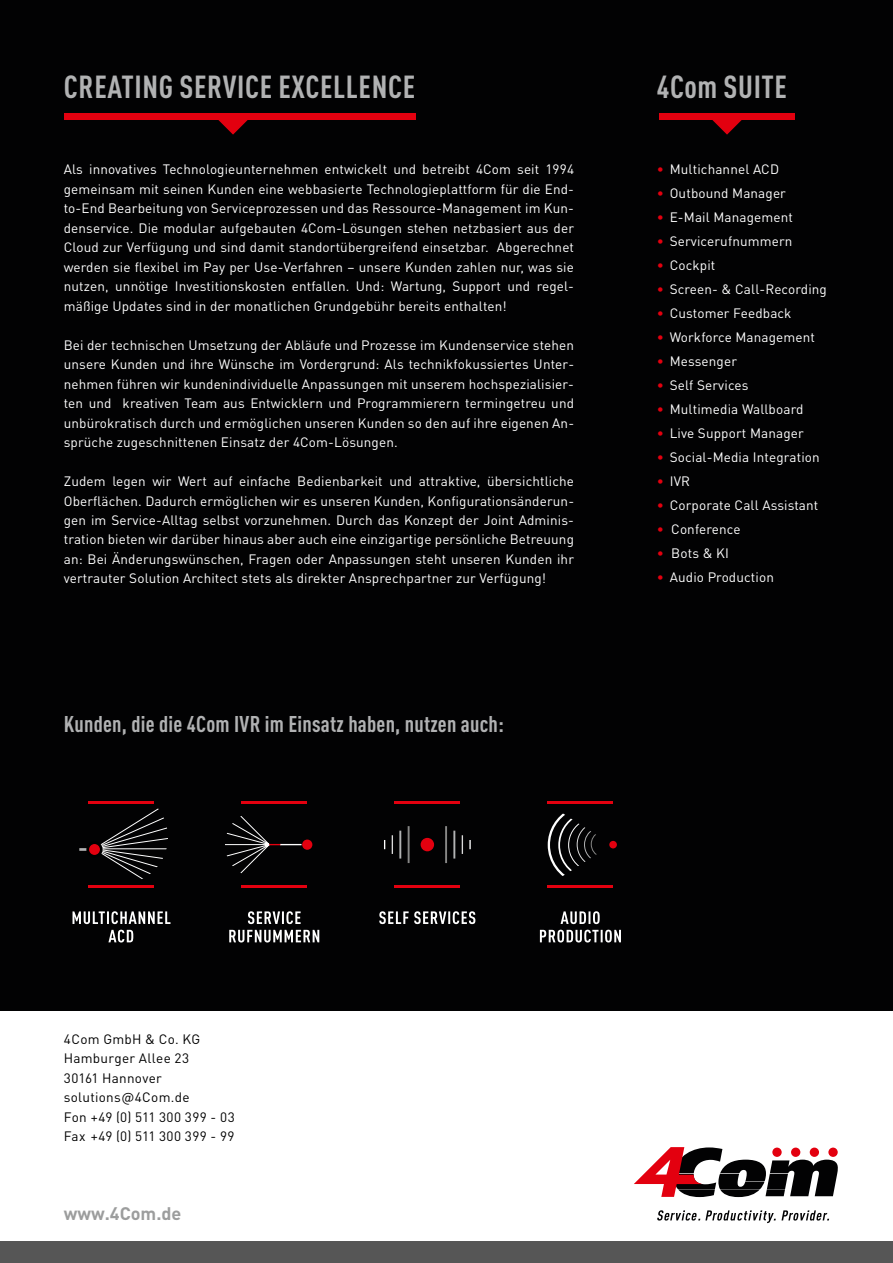
<style>
.page{position:relative;width:893px;height:1263px;background:#fff}
.page>*{position:absolute;margin:0;border:0;box-sizing:border-box;transform-origin:0 0}
.t1{font:700 condensed 31.5px "DINOT";letter-spacing:.02em;color:#b1b2b3}
.t2{font:700 condensed 22.5px "DINOT";letter-spacing:.01em;color:#b1b2b3}
.t3{font:700 18px "DINOT";color:#9c9d9d}
.t4{font:13.5px/19.5px "DINOT";letter-spacing:.01em;color:#fff;text-align:justify}
.t5{font:13.5px/19.5px "DINOT";letter-spacing:.02em;color:#000}
.s1{color:#e3000f}
</style>
<div class="page">
<div style="left:0;top:1242px;width:893px;height:21px;background:#565656"></div>
<div style="left:0;top:0;width:893px;height:1010px;background:#020203"></div>
<svg style="left:657px;top:1210px;width:172px;height:13px"></svg>
<svg style="left:634px;top:1147px;width:204px;height:50px"></svg>
<div style="left:64px;top:113px;width:351px;height:7px;background:#e3000f"></div>
<div style="left:659px;top:113px;width:136px;height:7px;background:#e3000f"></div>
<svg style="left:218px;top:120px;width:30px;height:15px"></svg>
<svg style="left:712px;top:120px;width:30px;height:15px"></svg>
<svg style="left:108px;top:930px;width:25px;height:12px"></svg>
<svg style="left:73px;top:911px;width:97px;height:13px"></svg>
<hr style="left:79px;top:848px;width:16px;height:3px;background:#b1b2b3">
<svg style="left:101px;top:808px;width:67px;height:71px"></svg>
<div style="left:88px;top:843px;width:13px;height:13px;background:#e3000f;border-radius:50%"></div>
<div style="left:86px;top:841px;width:17px;height:17px;border:3px solid #000;border-radius:50%"></div>
<hr style="left:89px;top:801px;width:65px;height:3px;background:#e3000f">
<hr style="left:89px;top:885px;width:65px;height:3px;background:#e3000f">
<svg style="left:229px;top:930px;width:90px;height:12px"></svg>
<svg style="left:248px;top:911px;width:53px;height:13px"></svg>
<hr style="left:242px;top:801px;width:65px;height:3px;background:#e3000f">
<hr style="left:242px;top:885px;width:65px;height:3px;background:#e3000f">
<svg style="left:225px;top:816px;width:77px;height:58px"></svg>
<div style="left:302px;top:839px;width:10px;height:11px;background:#e3000f;border-radius:50%"></div>
<svg style="left:379px;top:911px;width:96px;height:13px"></svg>
<hr style="left:395px;top:801px;width:65px;height:3px;background:#e3000f">
<hr style="left:395px;top:885px;width:65px;height:3px;background:#e3000f">
<div style="left:421px;top:838px;width:13px;height:13px;background:#e3000f;border-radius:50%"></div>
<svg style="left:392px;top:835px;width:1px;height:19px"></svg>
<hr style="left:408px;top:826px;width:2px;height:37px;background:#878786">
<hr style="left:399px;top:831px;width:2px;height:27px;background:#b1b2b3">
<svg style="left:462px;top:835px;width:1px;height:19px"></svg>
<svg style="left:469px;top:840px;width:2px;height:9px"></svg>
<hr style="left:445px;top:826px;width:2px;height:37px;background:#878786">
<hr style="left:453px;top:831px;width:2px;height:27px;background:#b1b2b3">
<svg style="left:540px;top:930px;width:81px;height:12px"></svg>
<svg style="left:561px;top:911px;width:39px;height:13px"></svg>
<hr style="left:548px;top:801px;width:65px;height:3px;background:#e3000f">
<hr style="left:548px;top:885px;width:65px;height:3px;background:#e3000f">
<div style="left:609px;top:841px;width:8px;height:7px;background:#e3000f;border-radius:50%"></div>
<svg style="left:547px;top:813px;width:50px;height:63px"></svg>
<h1 class="t1" style="left:64px;top:67px;width:353px">CREATING SERVICE EXCELLENCE</h1>
<h1 class="t1" style="left:657px;top:68px;width:132px">4Com SUITE</h1>
<p class="t4" style="left:64px;top:159px;width:512px">Als innovatives Technologieunternehmen entwickelt und betreibt 4Com seit 1994 gemeinsam mit seinen Kunden eine webbasierte Technologieplattform für die End&shy;to-End Bearbeitung von Serviceprozessen und das Ressource-Management im Kun&shy;denservice. Die modular aufgebauten 4Com-Lösungen stehen netzbasiert aus der Cloud zur Verfügung und sind damit standortübergreifend einsetzbar. Abgerechnet werden sie flexibel im Pay per Use-Verfahren – unsere Kunden zahlen nur, was sie nutzen, unnötige Investitionskosten entfallen. Und: Wartung, Support und regel&shy;mäßige Updates sind in der monatlichen Grundgebühr bereits enthalten!</p>
<p class="t4" style="left:64px;top:334px;width:512px">Bei der technischen Umsetzung der Abläufe und Prozesse im Kundenservice stehen unsere Kunden und ihre Wünsche im Vordergrund: Als technikfokussiertes Unter&shy;nehmen führen wir kundenindividuelle Anpassungen mit unserem hochspezialisier&shy;ten und kreativen Team aus Entwicklern und Programmierern termingetreu und unbürokratisch durch und ermöglichen unseren Kunden so den auf ihre eigenen An&shy;sprüche zugeschnittenen Einsatz der 4Com-Lösungen.</p>
<p class="t4" style="left:64px;top:471px;width:512px">Zudem legen wir Wert auf einfache Bedienbarkeit und attraktive, übersichtliche Oberflächen. Dadurch ermöglichen wir es unseren Kunden, Konfigurationsänderun&shy;gen im Service-Alltag selbst vorzunehmen. Durch das Konzept der Joint Adminis&shy;tration bieten wir darüber hinaus aber auch eine einzigartige persönliche Betreuung an: Bei Änderungswünschen, Fragen oder Anpassungen steht unseren Kunden ihr vertrauter Solution Architect stets als direkter Ansprechpartner zur Verfügung!</p>
<h2 class="t2" style="left:64px;top:710px;width:442px">Kunden, die die 4Com IVR im Einsatz haben, nutzen auch:</h2>
<p class="t4" style="left:657px;top:159px;width:124px"><span class="s1">•</span> Multichannel ACD</p>
<p class="t4" style="left:657px;top:183px;width:131px"><span class="s1">•</span> Outbound Manager</p>
<p class="t4" style="left:657px;top:207px;width:138px"><span class="s1">•</span> E-Mail Management</p>
<p class="t4" style="left:657px;top:231px;width:137px"><span class="s1">•</span> Servicerufnummern</p>
<p class="t4" style="left:657px;top:255px;width:60px"><span class="s1">•</span> Cockpit</p>
<p class="t4" style="left:657px;top:279px;width:171px"><span class="s1">•</span> Screen- &amp; Call-Recording</p>
<p class="t4" style="left:657px;top:303px;width:136px"><span class="s1">•</span> Customer Feedback</p>
<p class="t4" style="left:657px;top:327px;width:160px"><span class="s1">•</span> Workforce Management</p>
<p class="t4" style="left:657px;top:351px;width:82px"><span class="s1">•</span> Messenger</p>
<p class="t4" style="left:657px;top:375px;width:93px"><span class="s1">•</span> Self Services</p>
<p class="t4" style="left:657px;top:399px;width:148px"><span class="s1">•</span> Multimedia Wallboard</p>
<p class="t4" style="left:657px;top:423px;width:148px"><span class="s1">•</span> Live Support Manager</p>
<p class="t4" style="left:657px;top:447px;width:164px"><span class="s1">•</span> Social-Media Integration</p>
<p class="t4" style="left:657px;top:471px;width:35px"><span class="s1">•</span> IVR</p>
<p class="t4" style="left:657px;top:495px;width:163px"><span class="s1">•</span> Corporate Call Assistant</p>
<p class="t4" style="left:657px;top:519px;width:85px"><span class="s1">•</span> Conference</p>
<p class="t4" style="left:657px;top:543px;width:74px"><span class="s1">•</span> Bots &amp; KI</p>
<p class="t4" style="left:657px;top:567px;width:118px"><span class="s1">•</span> Audio Production</p>
<p class="t5" style="left:64px;top:1029px;width:172px">4Com GmbH &amp; Co. KG<br>Hamburger Allee 23<br>30161 Hannover solutions@4Com.de<br>Fon +49 (0) 511 300 399 - 03<br>Fax +49 (0) 511 300 399 - 99</p>
<h3 class="t3" style="left:64px;top:1202px;width:119px">www.4Com.de</h3>
</div>
